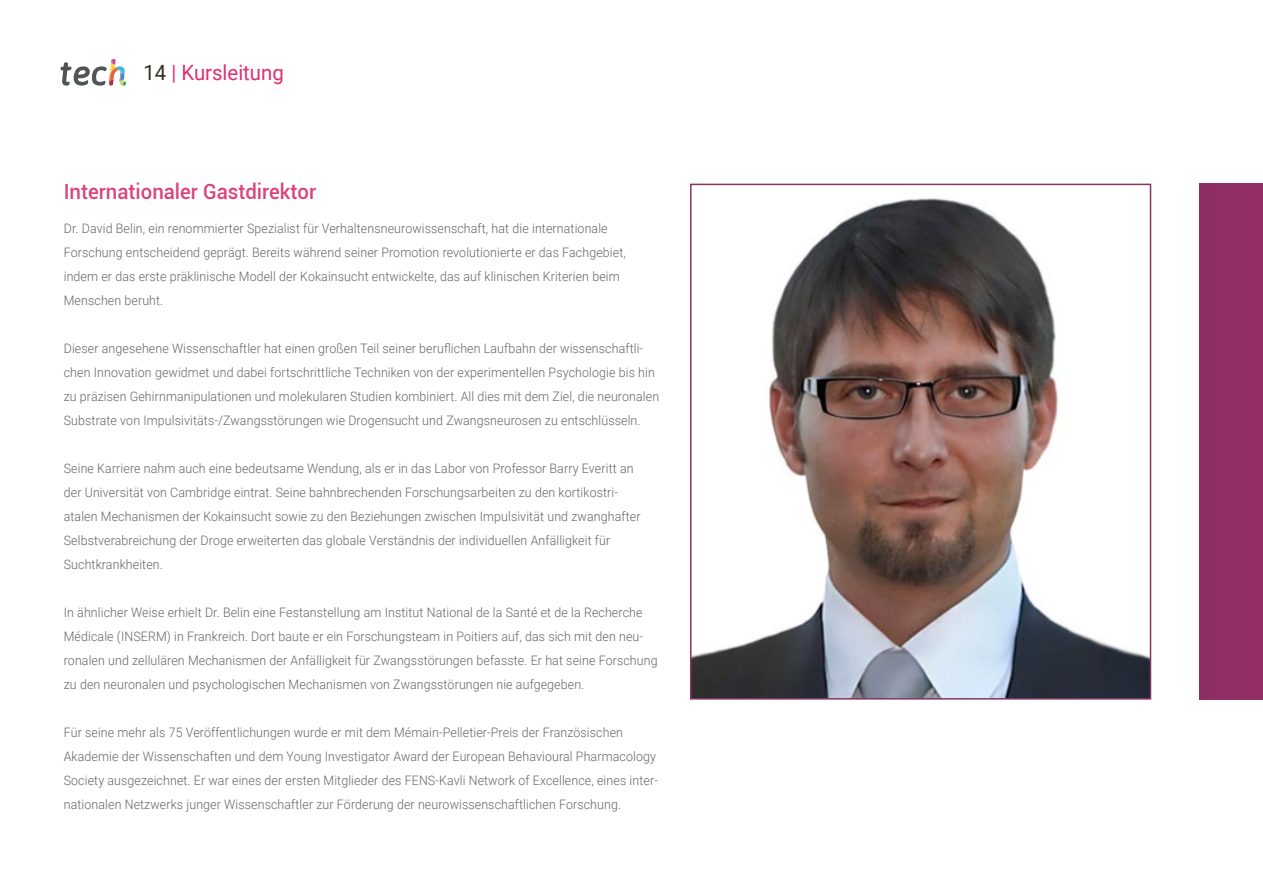
<style>
.page{position:relative;width:1263px;height:893px;background:#fff}
.page>*{position:absolute;margin:0;border:0;box-sizing:border-box;transform-origin:0 0}
.t1{font:500 21px "Roboto";color:#da447d}
.t2{font:21px "Roboto";color:#df2f74}
.t3{font:300 13.05px/24px "Roboto";letter-spacing:.01em;color:#656565;scale:.95 1}
.s1{color:#312e20}
</style>
<div class="page">
<svg style="left:61px;top:59px;width:65px;height:27px"></svg>
<img style="left:693px;top:198px;width:455px;height:499px">
<div style="left:690px;top:184px;width:461px;height:516px;border:2px solid #853465"></div>
<div style="left:1199px;top:184px;width:64px;height:516px;background:#902e65"></div>
<h1 class="t2" style="left:144px;top:57px;width:142px"><span class="s1">14</span> | Kursleitung</h1>
<h1 class="t1" style="left:64px;top:177px;width:254px">Internationaler Gastdirektor</h1>
<p class="t3" style="left:64px;top:216px;width:593px">Dr. David Belin, ein renommierter Spezialist für Verhaltensneurowissenschaft, hat die internationale Forschung entscheidend geprägt. Bereits während seiner Promotion revolutionierte er das Fachgebiet, indem er das erste präklinische Modell der Kokainsucht entwickelte, das auf klinischen Kriterien beim Menschen beruht.</p>
<p class="t3" style="left:64px;top:336px;width:628px">Dieser angesehene Wissenschaftler hat einen großen Teil seiner beruflichen Laufbahn der wissenschaftli&shy;chen Innovation gewidmet und dabei fortschrittliche Techniken von der experimentellen Psychologie bis hin zu präzisen Gehirnmanipulationen und molekularen Studien kombiniert. All dies mit dem Ziel, die neuronalen Substrate von Impulsivitäts-/Zwangsstörungen wie Drogensucht und Zwangsneurosen zu entschlüsseln.</p>
<p class="t3" style="left:64px;top:456px;width:609px">Seine Karriere nahm auch eine bedeutsame Wendung, als er in das Labor von Professor Barry Everitt an der Universität von Cambridge eintrat. Seine bahnbrechenden Forschungsarbeiten zu den kortikostri&shy;atalen Mechanismen der Kokainsucht sowie zu den Beziehungen zwischen Impulsivität und zwanghafter Selbstverabreichung der Droge erweiterten das globale Verständnis der individuellen Anfälligkeit für Suchtkrankheiten.</p>
<p class="t3" style="left:64px;top:600px;width:627px">In ähnlicher Weise erhielt Dr. Belin eine Festanstellung am Institut National de la Santé et de la Recherche Médicale (INSERM) in Frankreich. Dort baute er ein Forschungsteam in Poitiers auf, das sich mit den neu&shy;ronalen und zellulären Mechanismen der Anfälligkeit für Zwangsstörungen befasste. Er hat seine Forschung zu den neuronalen und psychologischen Mechanismen von Zwangsstörungen nie aufgegeben.</p>
<p class="t3" style="left:64px;top:720px;width:627px">Für seine mehr als 75 Veröffentlichungen wurde er mit dem Mémain-Pelletier-Preis der Französischen Akademie der Wissenschaften und dem Young Investigator Award der European Behavioural Pharmacology Society ausgezeichnet. Er war eines der ersten Mitglieder des FENS-Kavli Network of Excellence, eines inter&shy;nationalen Netzwerks junger Wissenschaftler zur Förderung der neurowissenschaftlichen Forschung.</p>
</div>
